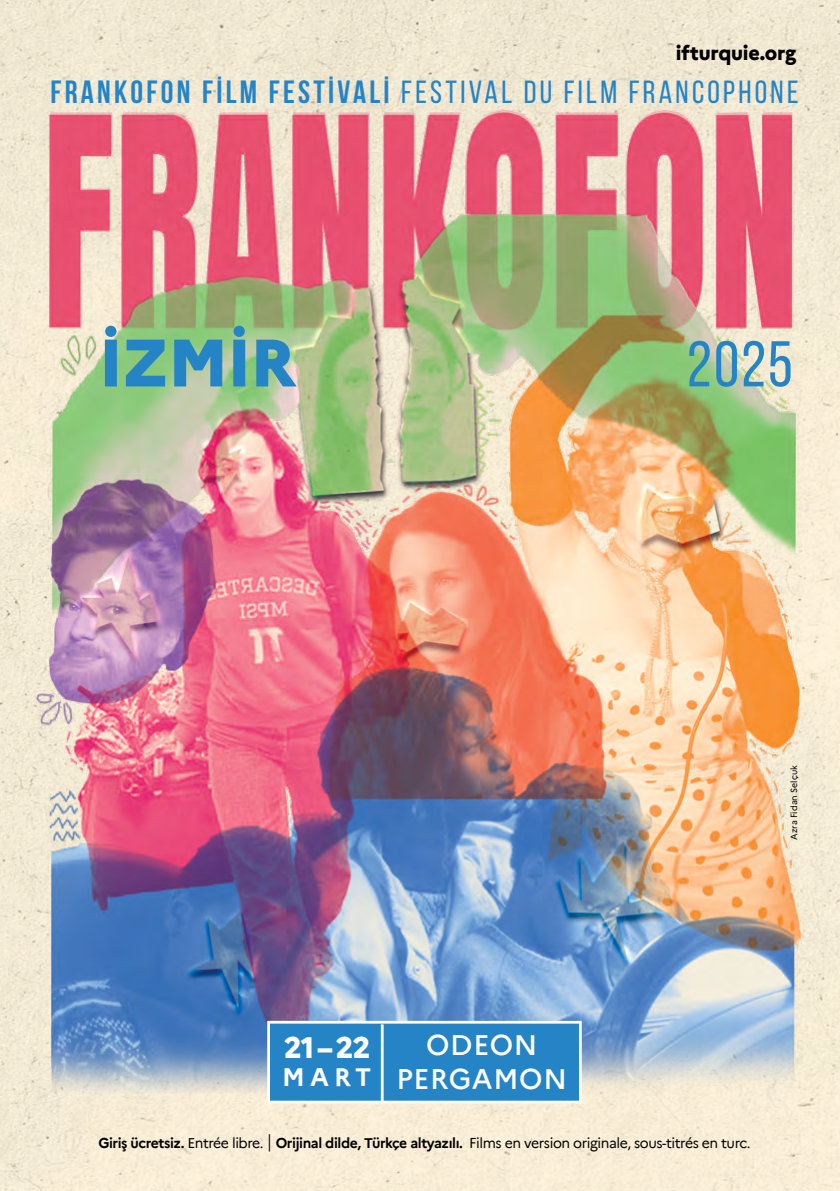
<style>
.page{position:relative;width:840px;height:1191px;background:#fff}
.page>*{position:absolute;margin:0;border:0;box-sizing:border-box;transform-origin:0 0}
.t1{font:800 66.8px "Marianne";letter-spacing:-.025em;color:#2484c6}
.t2{font:64.4px "Bebas Neue";color:#2484c6}
.t3{font:32px "Bebas Neue";letter-spacing:.105em;color:#2484c6}
.t4{font:800 29.4px "Marianne";color:#fff}
.t5{font:500 28px/33.6px "Marianne";letter-spacing:.02em;color:#fff;text-align:center}
.t6{font:700 25.2px "Marianne";color:#fff}
.t7{font:800 20px "Marianne";letter-spacing:-.01em;color:#000}
.t8{font:14px "Marianne";letter-spacing:-.03em;color:#000}
.t9{font:8.8px "Marianne";color:#000}
.s1{font-weight:700}
.s2{font-weight:300;font-size:18px}
</style>
<div class="page">
<img style="left:0;top:0;width:839px;height:1191px">
<img style="left:32px;top:108px;width:778px;height:1028px">
<div style="left:267px;top:1020px;width:314px;height:83px;background:#2484c6;border:3px solid #fff"></div>
<hr style="left:380px;top:1024px;width:3px;height:79px;background:#fff">
<h3 class="t7" style="left:675px;top:38px;width:122px">ifturquie.org</h3>
<h3 class="t3" style="left:50px;top:75px;width:749px"><span class="s1">FRANKOFON FİLM FESTİVALİ</span> FESTIVAL DU FILM FRANCOPHONE</h3>
<h1 class="t1" style="left:98px;top:311px;width:199px">İZMİR</h1>
<h2 class="t2" style="left:686px;top:329px;width:107px">2025</h2>
<h3 class="t4" style="left:284px;top:1024px;width:88px">21 – 22</h3>
<h3 class="t6" style="left:282px;top:1057px;width:90px">MART</h3>
<h3 class="t5" style="left:396px;top:1025px;width:172px">ODEON<br>PERGAMON</h3>
<p class="t9" style="left:786px;top:839px;width:76px;rotate:-90deg">Azra Fidan Selçuk</p>
<p class="t8" style="left:98px;top:1132px;width:653px"><span class="s1">Giriş ücretsiz.</span> Entrée libre. <span class="s2">|</span> <span class="s1">Orijinal dilde, Türkçe altyazılı.</span> Films en version originale, sous-titrés en turc.</p>
</div>
